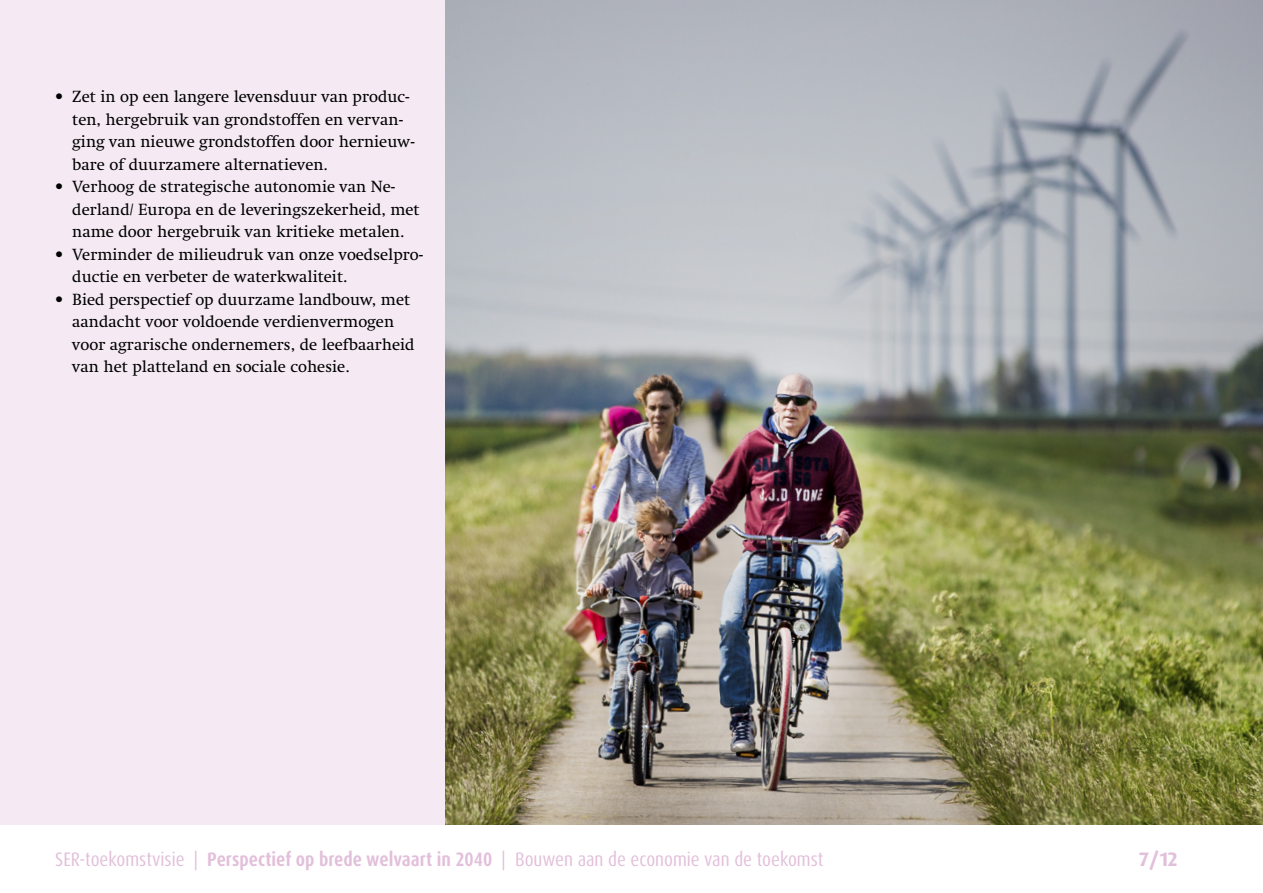
<style>
.page{position:relative;width:1263px;height:893px;background:#fff}
.page>*{position:absolute;margin:0;border:0;box-sizing:border-box;transform-origin:0 0}
.t1{font:condensed 19.5px "Dax OT";color:#e2bfda}
.t2{font:700 19.5px "Dax OT";color:#e2bfda}
.t3{font:16.5px/22.5px "Swift LT Pro";color:#000}
.s1{font-weight:700}
</style>
<div class="page">
<div style="left:0;top:0;width:1263px;height:824px;background:#f5eaf4"></div>
<img style="left:445px;top:0;width:818px;height:825px">
<p class="t3" style="left:72px;top:85px;width:344px;text-indent:-17px">• Zet in op een langere levensduur van produc&shy;ten, hergebruik van grondstoffen en vervan&shy;ging van nieuwe grondstoffen door hernieuw&shy;bare of duurzamere alternatieven.</p>
<p class="t3" style="left:72px;top:175px;width:349px;text-indent:-17px">• Verhoog de strategische autonomie van Ne&shy;derland/ Europa en de leveringszekerheid, met name door hergebruik van kritieke metalen.</p>
<p class="t3" style="left:72px;top:243px;width:352px;text-indent:-17px">• Verminder de milieudruk van onze voedselpro&shy;ductie en verbeter de waterkwaliteit.</p>
<p class="t3" style="left:72px;top:288px;width:344px;text-indent:-17px">• Bied perspectief op duurzame landbouw, met aandacht voor voldoende verdienvermogen voor agrarische ondernemers, de leefbaarheid van het platteland en sociale cohesie.</p>
<p class="t1" style="left:55px;top:847px;width:770px">SER-toekomstvisie | <span class="s1">Perspectief op brede welvaart in 2040</span> | Bouwen aan de economie van de toekomst</p>
<p class="t2" style="left:1139px;top:846px;width:40px">7/12</p>
</div>
